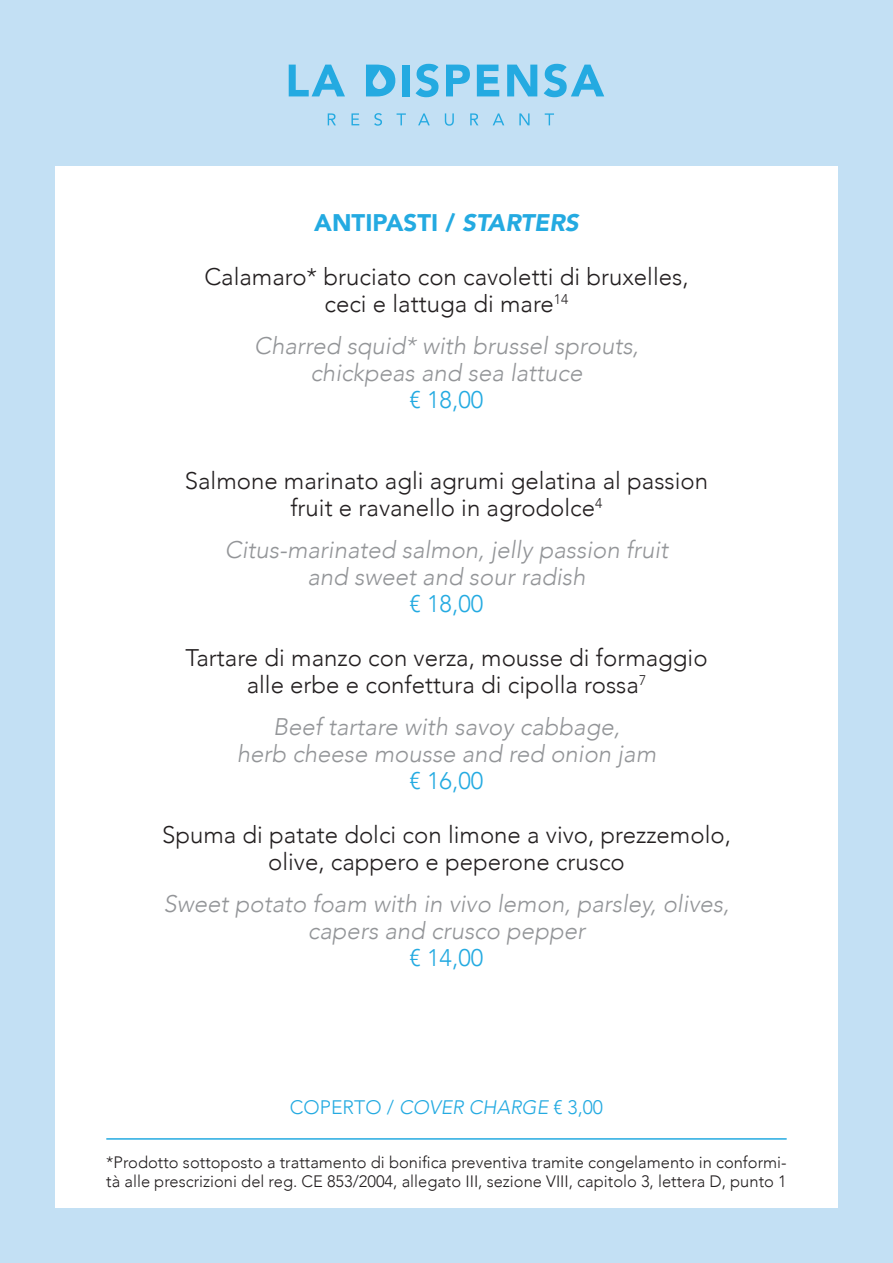
<style>
.page{position:relative;width:893px;height:1263px;background:#c3e0f4}
.page>*{position:absolute;margin:0;border:0;box-sizing:border-box;transform-origin:0 0}
.t1{font:300 24px "Avenir";color:#231f20}
.t2{font:italic 300 24px "Avenir";color:#939598}
.t3{font:300 24px "Avenir";color:#24aae1}
.t4{font:900 24px "Avenir";color:#24aae1}
.t5{font:300 19.5px "Avenir";color:#24aae1}
.t6{font:300 16.5px/19.5px "Avenir";color:#231f20}
.s1{font-style:italic}
</style>
<div class="page">
<div style="left:55px;top:167px;width:783px;height:1041px;background:#fff"></div>
<svg style="left:289px;top:65px;width:56px;height:31px"></svg>
<svg style="left:366px;top:65px;width:29px;height:31px"></svg>
<div style="left:402px;top:65px;width:7px;height:31px;background:#24aae1"></div>
<svg style="left:416px;top:64px;width:22px;height:33px"></svg>
<svg style="left:446px;top:65px;width:24px;height:31px"></svg>
<svg style="left:477px;top:65px;width:22px;height:31px"></svg>
<svg style="left:507px;top:65px;width:30px;height:31px"></svg>
<svg style="left:544px;top:64px;width:60px;height:33px"></svg>
<svg style="left:328px;top:113px;width:8px;height:12px"></svg>
<svg style="left:351px;top:113px;width:8px;height:12px"></svg>
<svg style="left:374px;top:113px;width:8px;height:13px"></svg>
<svg style="left:397px;top:113px;width:9px;height:12px"></svg>
<svg style="left:418px;top:113px;width:12px;height:12px"></svg>
<svg style="left:445px;top:113px;width:9px;height:13px"></svg>
<svg style="left:470px;top:113px;width:8px;height:12px"></svg>
<svg style="left:493px;top:113px;width:11px;height:12px"></svg>
<svg style="left:519px;top:113px;width:11px;height:12px"></svg>
<svg style="left:545px;top:113px;width:9px;height:12px"></svg>
<hr style="left:106px;top:1138px;width:681px;height:2px;background:#24aae1">
<p class="t4" style="left:314px;top:202px;width:266px">ANTIPASTI / <span class="s1">STARTERS</span></p>
<p class="t1" style="left:204px;top:262px;width:486px">Calamaro* bruciato con cavoletti di bruxelles,</p>
<p class="t1" style="left:324px;top:289px;width:245px">ceci e lattuga di mare<sup>14</sup></p>
<p class="t2" style="left:254px;top:331px;width:386px">Charred squid* with brussel sprouts,</p>
<p class="t2" style="left:310px;top:358px;width:274px">chickpeas and sea lattuce</p>
<p class="t3" style="left:410px;top:385px;width:75px">€ 18,00</p>
<p class="t1" style="left:185px;top:466px;width:525px">Salmone marinato agli agrumi gelatina al passion</p>
<p class="t1" style="left:291px;top:493px;width:313px">fruit e ravanello in agrodolce<sup>4</sup></p>
<p class="t2" style="left:225px;top:535px;width:445px">Citus-marinated salmon, jelly passion fruit</p>
<p class="t2" style="left:307px;top:562px;width:279px">and sweet and sour radish</p>
<p class="t3" style="left:410px;top:589px;width:75px">€ 18,00</p>
<p class="t1" style="left:185px;top:643px;width:524px">Tartare di manzo con verza, mousse di formaggio</p>
<p class="t1" style="left:247px;top:670px;width:401px">alle erbe e confettura di cipolla rossa<sup>7</sup></p>
<p class="t2" style="left:273px;top:712px;width:348px">Beef tartare with savoy cabbage,</p>
<p class="t2" style="left:237px;top:739px;width:421px">herb cheese mousse and red onion jam</p>
<p class="t3" style="left:410px;top:766px;width:75px">€ 16,00</p>
<p class="t1" style="left:162px;top:820px;width:570px">Spuma di patate dolci con limone a vivo, prezzemolo,</p>
<p class="t1" style="left:268px;top:847px;width:358px">olive, cappero e peperone crusco</p>
<p class="t2" style="left:164px;top:889px;width:567px">Sweet potato foam with in vivo lemon, parsley, olives,</p>
<p class="t2" style="left:308px;top:916px;width:278px">capers and crusco pepper</p>
<p class="t3" style="left:410px;top:943px;width:75px">€ 14,00</p>
<p class="t5" style="left:290px;top:1096px;width:315px">COPERTO / <span class="s1">COVER CHARGE</span> € 3,00</p>
<p class="t6" style="left:106px;top:1152px;width:682px">*Prodotto sottoposto a trattamento di bonifica preventiva tramite congelamento in conformi&shy;tà alle prescrizioni del reg. CE 853/2004, allegato III, sezione VIII, capitolo 3, lettera D, punto 1</p>
</div>
